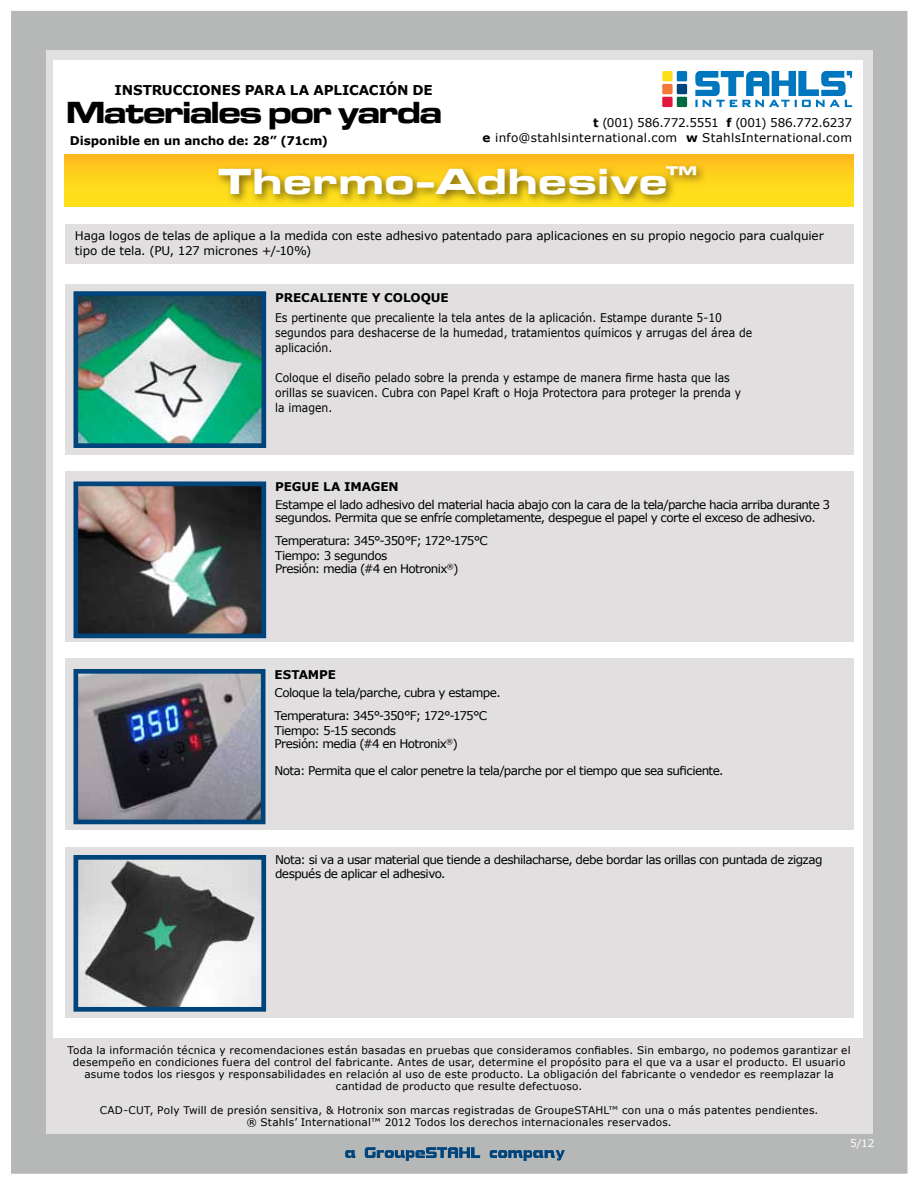
<style>
.page{position:relative;width:918px;height:1188px;background:#fff}
.page>*{position:absolute;margin:0;border:0;box-sizing:border-box;transform-origin:0 0}
.t1{font:37.5px "Microgramma D Bold Exte";letter-spacing:.05em;color:#fff;scale:1.06 1}
.t2{font:31.5px "Microgramma D Bold Exte";letter-spacing:-.025em;color:#000}
.t3{font:700 13.5px "Verdana";letter-spacing:-.005em;color:#000}
.t4{font:12px/13.5px "Verdana";letter-spacing:-.035em;color:#000}
.t5{font:12px/15px "Verdana";color:#000;scale:.9 1}
.t6{font:12px/15px "Verdana";letter-spacing:-.01em;color:#000}
.t7{font:12px/15px "Verdana";letter-spacing:.015em;color:#000201;text-align:right}
.t8{font:700 12px "Verdana";letter-spacing:-.005em;color:#000}
.t9{font:10.5px/12px "Verdana";letter-spacing:.02em;color:#000;text-align:center}
.t10{font:10.5px "Verdana";color:#fff}
.s1{font-weight:700}
</style>
<div class="page">
<div style="left:10px;top:10px;width:898px;height:1164px;background:#b6b8b7"></div>
<div style="left:46px;top:50px;width:827px;height:1084px;background:#e2dfe0"></div>
<div style="left:53px;top:60px;width:810px;height:978px;background:#fff"></div>
<div style="left:64px;top:155px;width:790px;height:51px;background:linear-gradient(to bottom,#febd1f,#ffe81b)"></div>
<div style="left:65px;top:284px;width:789px;height:171px;background:#e2dfe0"></div>
<div style="left:65px;top:659px;width:789px;height:171px;background:#e2dfe0"></div>
<div style="left:65px;top:847px;width:789px;height:171px;background:#e2dfe0"></div>
<div style="left:65px;top:471px;width:789px;height:171px;background:#e2dfe0"></div>
<svg style="left:345px;top:1150px;width:10px;height:8px"></svg>
<svg style="left:365px;top:1147px;width:115px;height:14px"></svg>
<svg style="left:490px;top:1150px;width:75px;height:11px"></svg>
<img style="left:79px;top:297px;width:181px;height:145px">
<div style="left:73px;top:291px;width:193px;height:157px;border:5px solid #00447c"></div>
<div style="left:65px;top:224px;width:789px;height:39px;background:#e2dfe0"></div>
<img style="left:79px;top:488px;width:181px;height:144px">
<div style="left:73px;top:482px;width:193px;height:156px;border:5px solid #00447c"></div>
<svg style="left:79px;top:675px;width:181px;height:143px;background:#73727e"></svg>
<div style="left:73px;top:669px;width:193px;height:155px;border:5px solid #00447c"></div>
<img style="left:79px;top:861px;width:181px;height:145px">
<div style="left:73px;top:855px;width:193px;height:157px;border:5px solid #00447c"></div>
<div style="left:214px;top:162px;width:494px;height:44px;background:#000;opacity:.51"></div>
<div style="left:677px;top:84px;width:10px;height:10px;background:#00447c"></div>
<div style="left:662px;top:84px;width:11px;height:10px;background:#f47937"></div>
<div style="left:677px;top:97px;width:10px;height:10px;background:#006940"></div>
<div style="left:677px;top:71px;width:10px;height:10px;background:#0076be"></div>
<div style="left:662px;top:71px;width:11px;height:10px;background:#ffdf1c"></div>
<div style="left:662px;top:97px;width:11px;height:10px;background:#e3173e"></div>
<svg style="left:695px;top:71px;width:157px;height:36px"></svg>
<p class="t3" style="left:115px;top:81px;width:320px">INSTRUCCIONES PARA LA APLICACIÓN DE</p>
<h2 class="t2" style="left:66px;top:91px;width:377px">Materiales por yarda</h2>
<p class="t8" style="left:70px;top:133px;width:260px">Disponible en un ancho de: 28” (71cm)</p>
<p class="t7" style="left:482px;top:114px;width:371px"><span class="s1">t</span> (001) 586.772.5551 <span class="s1">f</span> (001) 586.772.6237<br><span class="s1">e</span> info@stahlsinternational.com <span class="s1">w</span> StahlsInternational.com</p>
<h1 class="t1" style="left:219px;top:156px;width:453px">Thermo-Adhesive<sup>™</sup></h1>
<p class="t6" style="left:75px;top:227px;width:750px">Haga logos de telas de aplique a la medida con este adhesivo patentado para aplicaciones en su propio negocio para cualquier tipo de tela. (PU, 127 micrones +/-10%)</p>
<p class="t8" style="left:275px;top:290px;width:175px">PRECALIENTE Y COLOQUE</p>
<p class="t5" style="left:275px;top:309px;width:532px">Es pertinente que precaliente la tela antes de la aplicación. Estampe durante 5-10 segundos para deshacerse de la humedad, tratamientos químicos y arrugas del área de aplicación.</p>
<p class="t5" style="left:275px;top:369px;width:519px">Coloque el diseño pelado sobre la prenda y estampe de manera firme hasta que las orillas se suavicen. Cubra con Papel Kraft o Hoja Protectora para proteger la prenda y la imagen.</p>
<p class="t8" style="left:275px;top:479px;width:125px">PEGUE LA IMAGEN</p>
<p class="t4" style="left:275px;top:497px;width:557px">Estampe el lado adhesivo del material hacia abajo con la cara de la tela/parche hacia arriba durante 3 segundos. Permita que se enfríe completamente, despegue el papel y corte el exceso de adhesivo.</p>
<p class="t4" style="left:275px;top:532px;width:214px;line-height:15px">Temperatura: 345°-350°F; 172°-175°C<br>Tiempo: 3 segundos</p>
<p class="t4" style="left:275px;top:562px;width:185px">Presión: media (#4 en Hotronix<sup>®</sup>)</p>
<p class="t8" style="left:274px;top:667px;width:61px">Estampe</p>
<p class="t4" style="left:274px;top:681px;width:228px;line-height:22.5px">Coloque la tela/parche, cubra y estampe.<br>Temperatura: 345°-350°F; 172°-175°C</p>
<p class="t4" style="left:274px;top:723px;width:185px">Tiempo: 5-15 seconds<br>Presión: media (#4 en Hotronix<sup>®</sup>)</p>
<p class="t4" style="left:274px;top:764px;width:451px">Nota: Permita que el calor penetre la tela/parche por el tiempo que sea suficiente.</p>
<p class="t4" style="left:275px;top:853px;width:549px">Nota: si va a usar material que tiende a deshilacharse, debe bordar las orillas con puntada de zigzag después de aplicar el adhesivo.</p>
<p class="t9" style="left:67px;top:1044px;width:785px">Toda la información técnica y recomendaciones están basadas en pruebas que consideramos confiables. Sin embargo, no podemos garantizar el desempeño en condiciones fuera del control del fabricante. Antes de usar, determine el propósito para el que va a usar el producto. El usuario asume todos los riesgos y responsabilidades en relación al uso de este producto. La obligación del fabricante o vendedor es reemplazar la cantidad de producto que resulte defectuoso.</p>
<p class="t9" style="left:100px;top:1104px;width:720px">CAD-CUT, Poly Twill de presión sensitiva, &amp; Hotronix son marcas registradas de GroupeSTAHL™ con una o más patentes pendientes. ® Stahls’ International™ 2012 Todos los derechos internacionales reservados.</p>
<p class="t10" style="left:850px;top:1137px;width:26px">5/12</p>
</div>
